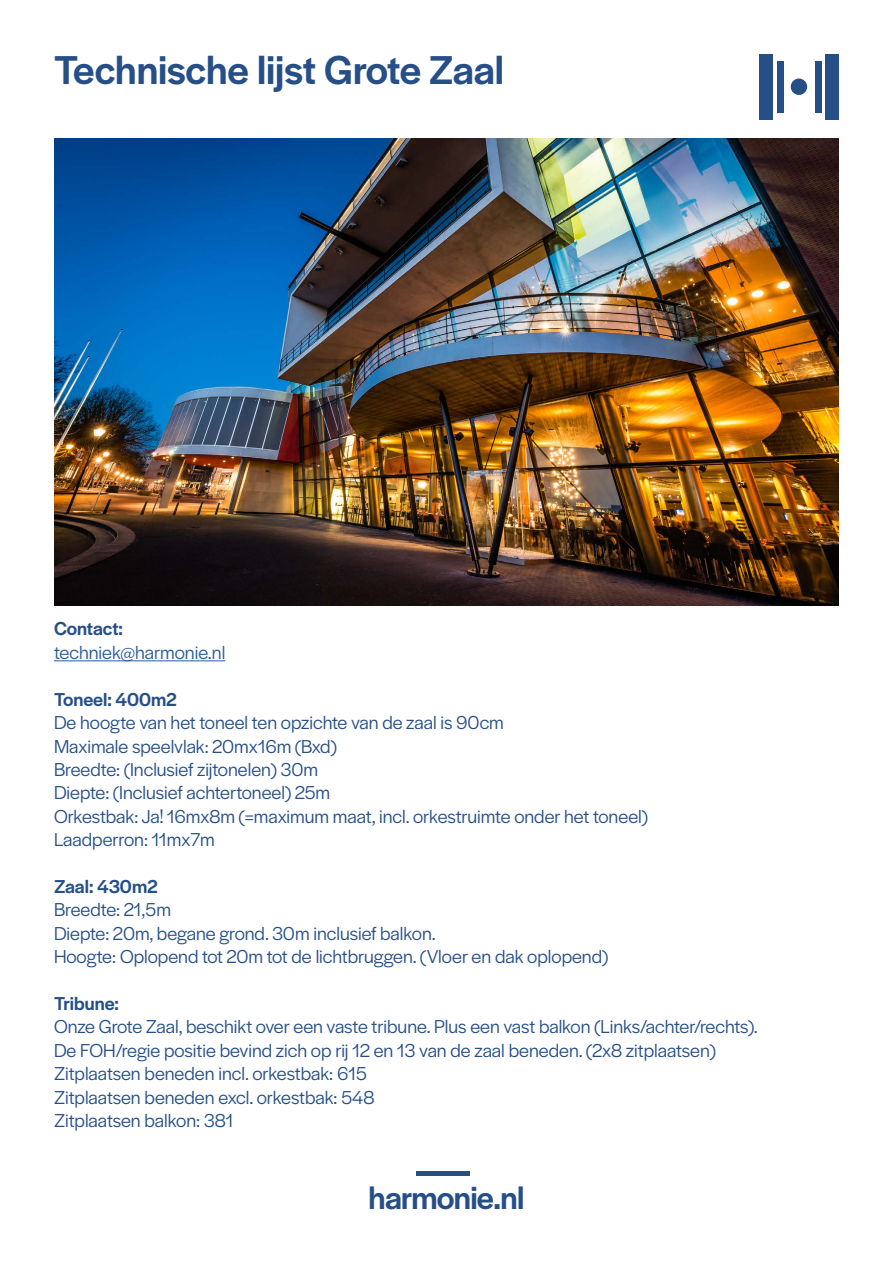
<style>
.page{position:relative;width:893px;height:1263px;background:#fff}
.page>*{position:absolute;margin:0;border:0;box-sizing:border-box;transform-origin:0 0}
.t1{font:500 42px "Halyard Display";color:#264f88}
.t2{font:500 33.45px "Halyard Display";letter-spacing:-.02em;color:#264f88}
.t3{font:19.5px/23.4px "Halyard Display";color:#264f88}
.t4{font:500 19.5px "Halyard Display";color:#264f88}
.t5{font:19.5px "Halyard Display";color:#275b9b}
</style>
<div class="page">
<div style="left:416px;top:1171px;width:54px;height:5px;background:#264f88"></div>
<div style="left:759px;top:54px;width:14px;height:66px;background:#264f88"></div>
<div style="left:825px;top:54px;width:14px;height:66px;background:#264f88"></div>
<div style="left:777px;top:61px;width:6px;height:52px;background:#264f88"></div>
<div style="left:815px;top:61px;width:7px;height:52px;background:#264f88"></div>
<div style="left:791px;top:79px;width:16px;height:16px;background:#264f88;border-radius:50%"></div>
<hr style="left:54px;top:660px;width:171px;height:1px;background:#275b9b">
<img style="left:54px;top:139px;width:785px;height:467px">
<h1 class="t1" style="left:54px;top:40px;width:452px">Technische lijst Grote Zaal</h1>
<p class="t4" style="left:54px;top:615px;width:71px">Contact:</p>
<p class="t5" style="left:54px;top:639px;width:173px">techniek@harmonie.nl</p>
<p class="t4" style="left:54px;top:685px;width:124px">Toneel: 400m2</p>
<p class="t3" style="left:54px;top:710px;width:595px">De hoogte van het toneel ten opzichte van de zaal is 90cm<br>Maximale speelvlak: 20mx16m (Bxd)<br>Breedte: (Inclusief zijtonelen) 30m<br>Diepte: (Inclusief achtertoneel) 25m<br>Orkestbak: Ja! 16mx8m (=maximum maat, incl. orkestruimte onder het toneel)<br>Laadperron: 11mx7m</p>
<p class="t4" style="left:54px;top:872px;width:105px">Zaal: 430m2</p>
<p class="t3" style="left:54px;top:897px;width:556px">Breedte: 21,5m<br>Diepte: 20m, begane grond. 30m inclusief balkon.<br>Hoogte: Oplopend tot 20m tot de lichtbruggen. (Vloer en dak oplopend)</p>
<p class="t4" style="left:54px;top:989px;width:67px">Tribune:</p>
<p class="t3" style="left:54px;top:1014px;width:705px">Onze Grote Zaal, beschikt over een vaste tribune. Plus een vast balkon (Links/achter/rechts).<br>De FOH/regie positie bevind zich op rij 12 en 13 van de zaal beneden. (2x8 zitplaatsen)<br>Zitplaatsen beneden incl. orkestbak: 615<br>Zitplaatsen beneden excl. orkestbak: 548<br>Zitplaatsen balkon: 381</p>
<h2 class="t2" style="left:369px;top:1174px;width:157px">harmonie.nl</h2>
</div>
